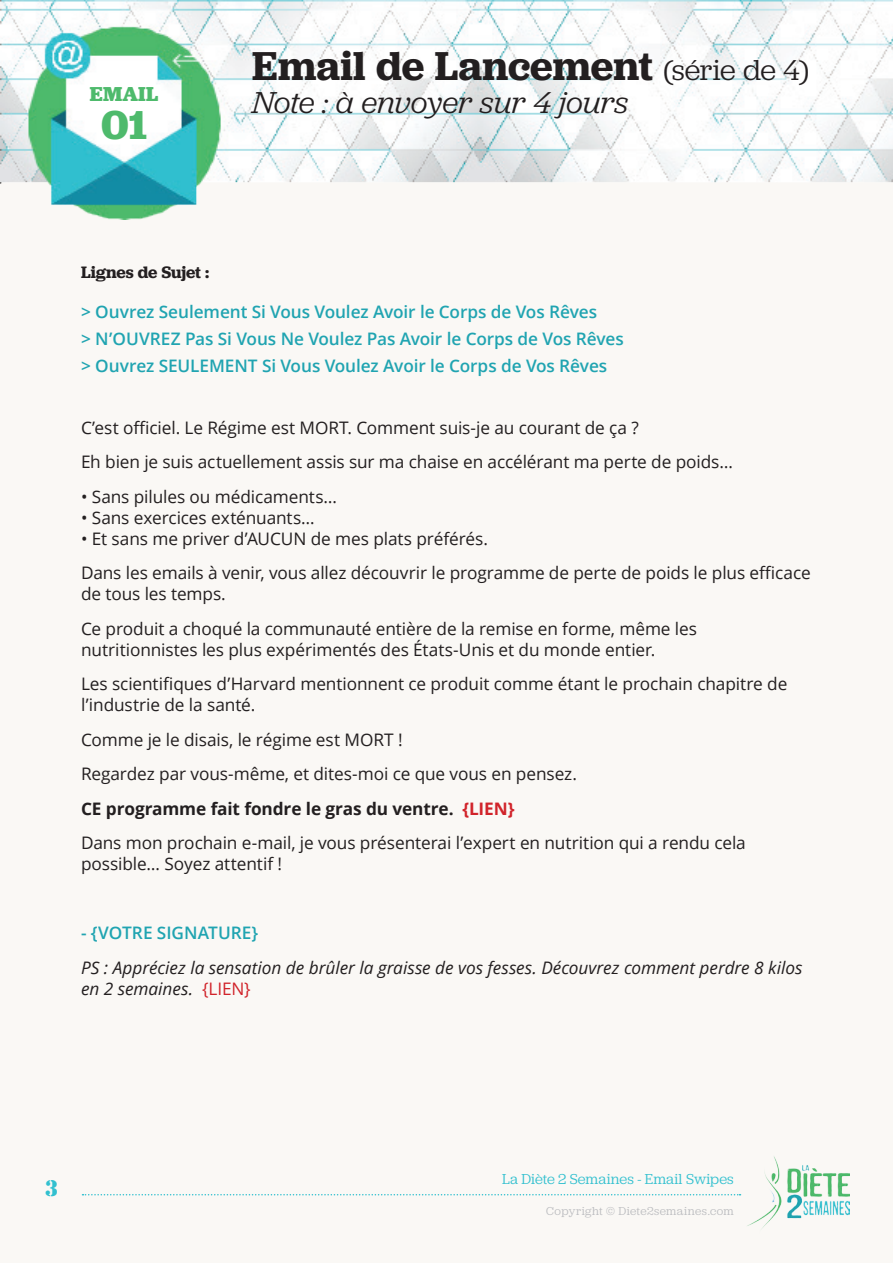
<style>
.page{position:relative;width:893px;height:1263px;background:#faf8f5}
.page>*{position:absolute;margin:0;border:0;box-sizing:border-box;transform-origin:0 0}
.t1{font:600 42px "Jubilat";color:#231f20}
.t2{font:700 42px "Jubilat";color:#4eba6c}
.t3{font:italic 31.5px "Jubilat";letter-spacing:-.01em;color:#231f20}
.t4{font:700 21px "Jubilat";letter-spacing:.005em;color:#4eba6c}
.t5{font:21px "Stencil Std";color:#32c0cf}
.t6{font:17.25px/34.5px "Open Sans";letter-spacing:-.005em;color:#231f20}
.t7{font:600 17.25px/27px "Open Sans";letter-spacing:-.005em;color:#20a4b1}
.t8{font:italic 17.25px/21px "Open Sans";letter-spacing:-.005em;color:#231f20}
.t9{font:600 17.25px "Jubilat";letter-spacing:-.01em;color:#231f20}
.t10{font:15px "Jubilat";letter-spacing:.005em;color:#32c0cf}
.t11{font:12px "Jubilat";letter-spacing:.035em;color:#bcbdc0}
.s1{font-weight:400;font-size:30px}
.s2{font-weight:700}
.s3{font-weight:700;color:#d1232a}
.s4{font-style:normal;color:#d1232a}
</style>
<div class="page">
<img style="left:747px;top:1156px;width:102px;height:72px">
<svg style="left:82px;top:1194px;width:658px;height:1px"></svg>
<img style="left:0;top:0;width:893px;height:219px">
<p class="t4" style="left:90px;top:81px;width:70px">EMAIL</p>
<h1 class="t2" style="left:101px;top:97px;width:47px">01</h1>
<h1 class="t1" style="left:252px;top:39px;width:558px">Email de Lancement <span class="s1">(série de 4)</span></h1>
<h2 class="t3" style="left:252px;top:83px;width:378px">Note : à envoyer sur 4 jours</h2>
<p class="t9" style="left:81px;top:261px;width:130px">Lignes de Sujet :</p>
<p class="t7" style="left:81px;top:298px;width:544px">&gt; Ouvrez Seulement Si Vous Voulez Avoir le Corps de Vos Rêves<br>&gt; N’OUVREZ Pas Si Vous Ne Voulez Pas Avoir le Corps de Vos Rêves &gt; Ouvrez SEULEMENT Si Vous Voulez Avoir le Corps de Vos Rêves</p>
<p class="t6" style="left:81px;top:410px;width:653px">C’est officiel. Le Régime est MORT. Comment suis-je au courant de ça ?<br>Eh bien je suis actuellement assis sur ma chaise en accélérant ma perte de poids…</p>
<p class="t6" style="left:81px;top:479px;width:258px">• Sans pilules ou médicaments…</p>
<p class="t6" style="left:81px;top:500px;width:235px">• Sans exercices exténuants…</p>
<p class="t6" style="left:81px;top:521px;width:731px">• Et sans me priver d’AUCUN de mes plats préférés.<br>Dans les emails à venir, vous allez découvrir le programme de perte de poids le plus efficace</p>
<p class="t6" style="left:81px;top:576px;width:618px">de tous les temps.<br>Ce produit a choqué la communauté entière de la remise en forme, même les</p>
<p class="t6" style="left:81px;top:632px;width:708px">nutritionnistes les plus expérimentés des États-Unis et du monde entier.<br>Les scientifiques d’Harvard mentionnent ce produit comme étant le prochain chapitre de</p>
<p class="t6" style="left:81px;top:687px;width:666px">l’industrie de la santé.<br>Comme je le disais, le régime est MORT !<br>Regardez par vous-même, et dites-moi ce que vous en pensez.<br><span class="s2">CE programme fait fondre le gras du ventre.</span> <span class="s3">{LIEN}<br></span>Dans mon prochain e-mail, je vous présenterai l’expert en nutrition qui a rendu cela</p>
<p class="t6" style="left:81px;top:846px;width:203px">possible… Soyez attentif !</p>
<p class="t7" style="left:81px;top:919px;width:179px">- {VOTRE SIGNATURE}</p>
<p class="t8" style="left:81px;top:956px;width:723px">PS : Appréciez la sensation de brûler la graisse de vos fesses. Découvrez comment perdre 8 kilos en 2 semaines. <span class="s4">{LIEN}</span></p>
<p class="t5" style="left:45px;top:1175px;width:15px">3</p>
<p class="t10" style="left:502px;top:1170px;width:233px">La Diète 2 Semaines - Email Swipes</p>
<p class="t11" style="left:546px;top:1203px;width:189px">Copyright © Diete2semaines.com</p>
</div>
